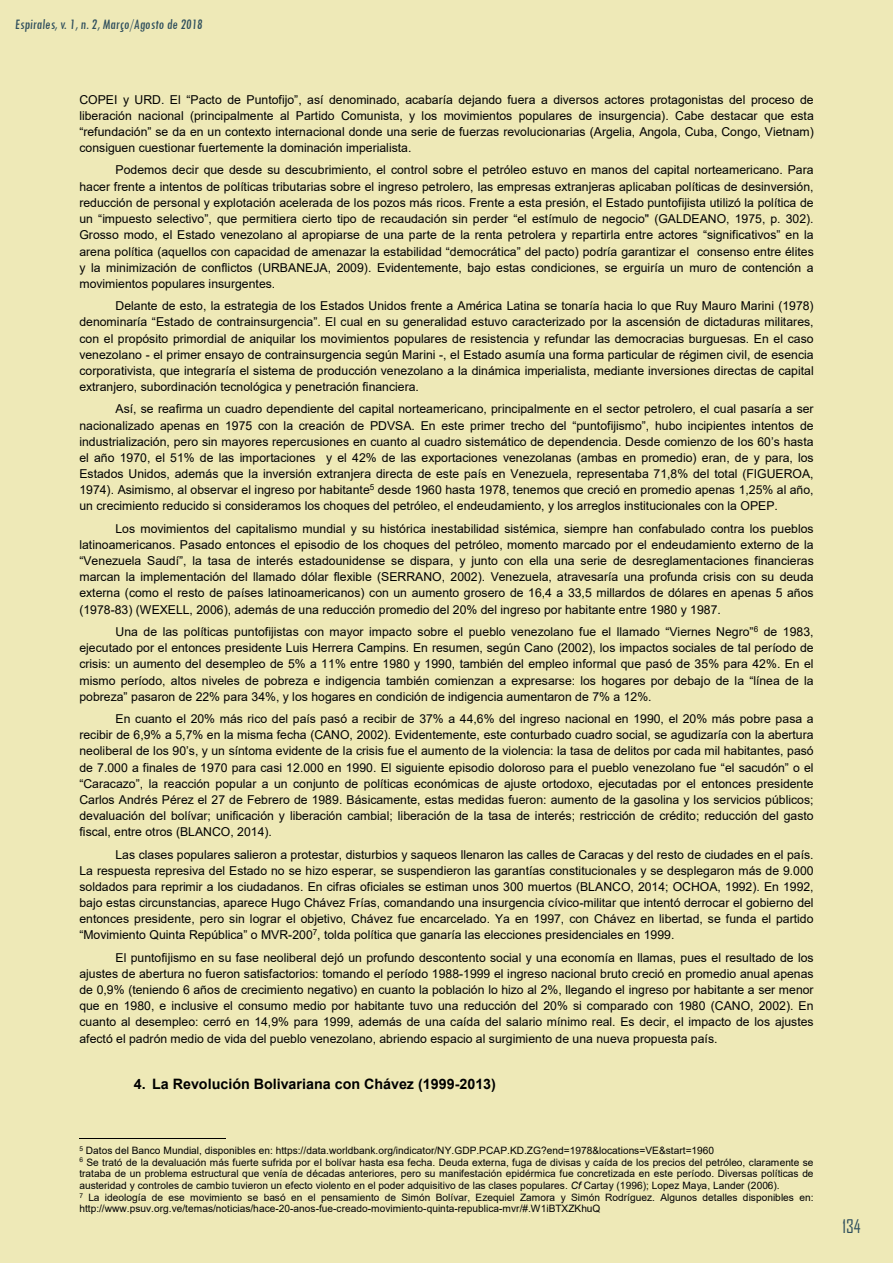
<style>
.page{position:relative;width:893px;height:1263px;background:#eee9b7}
.page>*{position:absolute;margin:0;border:0;box-sizing:border-box;transform-origin:0 0}
.t1{font:18px "Agency FB";color:#2f4f5d}
.t2{font:condensed 15px "Tw Cen";color:#2f4f5d}
.t3{font:14.25px "Arial";color:#000}
.t4{font:12.3px/16.2px "Arial";color:#000;text-align:justify}
.t5{font:10.2px/11.7px "Arial";color:#000}
</style>
<div class="page">
<hr style="left:79px;top:1138px;width:147px;height:1px;background:#000">
<p class="t2" style="left:15px;top:15px;width:190px">Espirales, v. 1, n. 2, Março/Agosto de 2018</p>
<p class="t4" style="left:79px;top:91px;width:736px">COPEI y URD. El “Pacto de Puntofijo”, así denominado, acabaría dejando fuera a diversos actores protagonistas del proceso de liberación nacional (principalmente al Partido Comunista, y los movimientos populares de insurgencia). Cabe destacar que esta “refundación” se da en un contexto internacional donde una serie de fuerzas revolucionarias (Argelia, Angola, Cuba, Congo, Vietnam) consiguen cuestionar fuertemente la dominación imperialista.</p>
<p class="t4" style="left:79px;top:162px;width:736px;text-indent:36px">Podemos decir que desde su descubrimiento, el control sobre el petróleo estuvo en manos del capital norteamericano. Para hacer frente a intentos de políticas tributarias sobre el ingreso petrolero, las empresas extranjeras aplicaban políticas de desinversión, reducción de personal y explotación acelerada de los pozos más ricos. Frente a esta presión, el Estado puntofijista utilizó la política de un “impuesto selectivo”, que permitiera cierto tipo de recaudación sin perder “el estímulo de negocio" (GALDEANO, 1975, p. 302).<br>Grosso modo, el Estado venezolano al apropiarse de una parte de la renta petrolera y repartirla entre actores “significativos” en la arena política (aquellos con capacidad de amenazar la estabilidad “democrática” del pacto) podría garantizar el consenso entre élites y la minimización de conflictos (URBANEJA, 2009). Evidentemente, bajo estas condiciones, se erguiría un muro de contención a movimientos populares insurgentes.</p>
<p class="t4" style="left:79px;top:298px;width:736px;text-indent:36px">Delante de esto, la estrategia de los Estados Unidos frente a América Latina se tonaría hacia lo que Ruy Mauro Marini (1978) denominaría “Estado de contrainsurgencia”. El cual en su generalidad estuvo caracterizado por la ascensión de dictaduras militares, con el propósito primordial de aniquilar los movimientos populares de resistencia y refundar las democracias burguesas. En el caso venezolano - el primer ensayo de contrainsurgencia según Marini -, el Estado asumía una forma particular de régimen civil, de esencia corporativista, que integraría el sistema de producción venezolano a la dinámica imperialista, mediante inversiones directas de capital extranjero, subordinación tecnológica y penetración financiera.</p>
<p class="t4" style="left:79px;top:401px;width:736px;text-indent:36px">Así, se reafirma un cuadro dependiente del capital norteamericano, principalmente en el sector petrolero, el cual pasaría a ser nacionalizado apenas en 1975 con la creación de PDVSA. En este primer trecho del “puntofijismo”, hubo incipientes intentos de industrialización, pero sin mayores repercusiones en cuanto al cuadro sistemático de dependencia. Desde comienzo de los 60’s hasta el año 1970, el 51% de las importaciones y el 42% de las exportaciones venezolanas (ambas en promedio) eran, de y para, los Estados Unidos, además que la inversión extranjera directa de este país en Venezuela, representaba 71,8% del total (FIGUEROA, 1974). Asimismo, al observar el ingreso por habitante<sup>5</sup> desde 1960 hasta 1978, tenemos que creció en promedio apenas 1,25% al año, un crecimiento reducido si consideramos los choques del petróleo, el endeudamiento, y los arreglos institucionales con la OPEP.</p>
<p class="t4" style="left:79px;top:520px;width:736px;text-indent:36px">Los movimientos del capitalismo mundial y su histórica inestabilidad sistémica, siempre han confabulado contra los pueblos latinoamericanos. Pasado entonces el episodio de los choques del petróleo, momento marcado por el endeudamiento externo de la “Venezuela Saudí”, la tasa de interés estadounidense se dispara, y junto con ella una serie de desreglamentaciones financieras marcan la implementación del llamado dólar flexible (SERRANO, 2002). Venezuela, atravesaría una profunda crisis con su deuda externa (como el resto de países latinoamericanos) con un aumento grosero de 16,4 a 33,5 millardos de dólares en apenas 5 años (1978-83) (WEXELL, 2006), además de una reducción promedio del 20% del ingreso por habitante entre 1980 y 1987.</p>
<p class="t4" style="left:79px;top:623px;width:736px;text-indent:36px">Una de las políticas puntofijistas con mayor impacto sobre el pueblo venezolano fue el llamado “Viernes Negro”<sup>6</sup> de 1983, ejecutado por el entonces presidente Luis Herrera Campins. En resumen, según Cano (2002), los impactos sociales de tal período de crisis: un aumento del desempleo de 5% a 11% entre 1980 y 1990, también del empleo informal que pasó de 35% para 42%. En el mismo período, altos niveles de pobreza e indigencia también comienzan a expresarse: los hogares por debajo de la “línea de la pobreza” pasaron de 22% para 34%, y los hogares en condición de indigencia aumentaron de 7% a 12%.</p>
<p class="t4" style="left:79px;top:710px;width:736px;text-indent:36px">En cuanto el 20% más rico del país pasó a recibir de 37% a 44,6% del ingreso nacional en 1990, el 20% más pobre pasa a recibir de 6,9% a 5,7% en la misma fecha (CANO, 2002). Evidentemente, este conturbado cuadro social, se agudizaría con la abertura neoliberal de los 90’s, y un síntoma evidente de la crisis fue el aumento de la violencia: la tasa de delitos por cada mil habitantes, pasó de 7.000 a finales de 1970 para casi 12.000 en 1990. El siguiente episodio doloroso para el pueblo venezolano fue “el sacudón” o el “Caracazo”, la reacción popular a un conjunto de políticas económicas de ajuste ortodoxo, ejecutadas por el entonces presidente Carlos Andrés Pérez el 27 de Febrero de 1989. Básicamente, estas medidas fueron: aumento de la gasolina y los servicios públicos; devaluación del bolívar; unificación y liberación cambial; liberación de la tasa de interés; restricción de crédito; reducción del gasto fiscal, entre otros (BLANCO, 2014).</p>
<p class="t4" style="left:79px;top:846px;width:736px;text-indent:36px">Las clases populares salieron a protestar, disturbios y saqueos llenaron las calles de Caracas y del resto de ciudades en el país.<br>La respuesta represiva del Estado no se hizo esperar, se suspendieron las garantías constitucionales y se desplegaron más de 9.000 soldados para reprimir a los ciudadanos. En cifras oficiales se estiman unos 300 muertos (BLANCO, 2014; OCHOA, 1992). En 1992, bajo estas circunstancias, aparece Hugo Chávez Frías, comandando una insurgencia cívico-militar que intentó derrocar el gobierno del entonces presidente, pero sin lograr el objetivo, Chávez fue encarcelado. Ya en 1997, con Chávez en libertad, se funda el partido “Movimiento Quinta República” o MVR-200<sup>7</sup>, tolda política que ganaría las elecciones presidenciales en 1999.</p>
<p class="t4" style="left:79px;top:949px;width:736px;text-indent:36px">El puntofijismo en su fase neoliberal dejó un profundo descontento social y una economía en llamas, pues el resultado de los ajustes de abertura no fueron satisfactorios: tomando el período 1988-1999 el ingreso nacional bruto creció en promedio anual apenas de 0,9% (teniendo 6 años de crecimiento negativo) en cuanto la población lo hizo al 2%, llegando el ingreso por habitante a ser menor que en 1980, e inclusive el consumo medio por habitante tuvo una reducción del 20% si comparado con 1980 (CANO, 2002). En cuanto al desempleo: cerró en 14,9% para 1999, además de una caída del salario mínimo real. Es decir, el impacto de los ajustes afectó el padrón medio de vida del pueblo venezolano, abriendo espacio al surgimiento de una nueva propuesta país.</p>
<p class="t3" style="left:134px;top:1074px;width:364px">4. La Revolución Bolivariana con Chávez (1999-2013)</p>
<p class="t5" style="left:79px;top:1144px;width:736px"><sup>5</sup> Datos del Banco Mundial, disponibles en: https://data.worldbank.org/indicator/NY.GDP.PCAP.KD.ZG?end=1978&amp;locations=VE&amp;start=1960<br><sup>6</sup> Se trató de la devaluación más fuerte sufrida por el bolívar hasta esa fecha. Deuda externa, fuga de divisas y caída de los precios del petróleo, claramente se trataba de un problema estructural que venía de décadas anteriores, pero su manifestación epidérmica fue concretizada en este período. Diversas políticas de austeridad y controles de cambio tuvieron un efecto violento en el poder adquisitivo de las clases populares. Cf Cartay (1996); Lopez Maya, Lander (2006).<br><sup>7</sup> La ideología de ese movimiento se basó en el pensamiento de Simón Bolívar, Ezequiel Zamora y Simón Rodríguez. Algunos detalles disponibles en: http://www.psuv.org.ve/temas/noticias/hace-20-anos-fue-creado-movimiento-quinta-republica-mvr/#.W1iBTXZKhuQ</p>
<h1 class="t1" style="left:842px;top:1215px;width:20px">134</h1>
</div>
